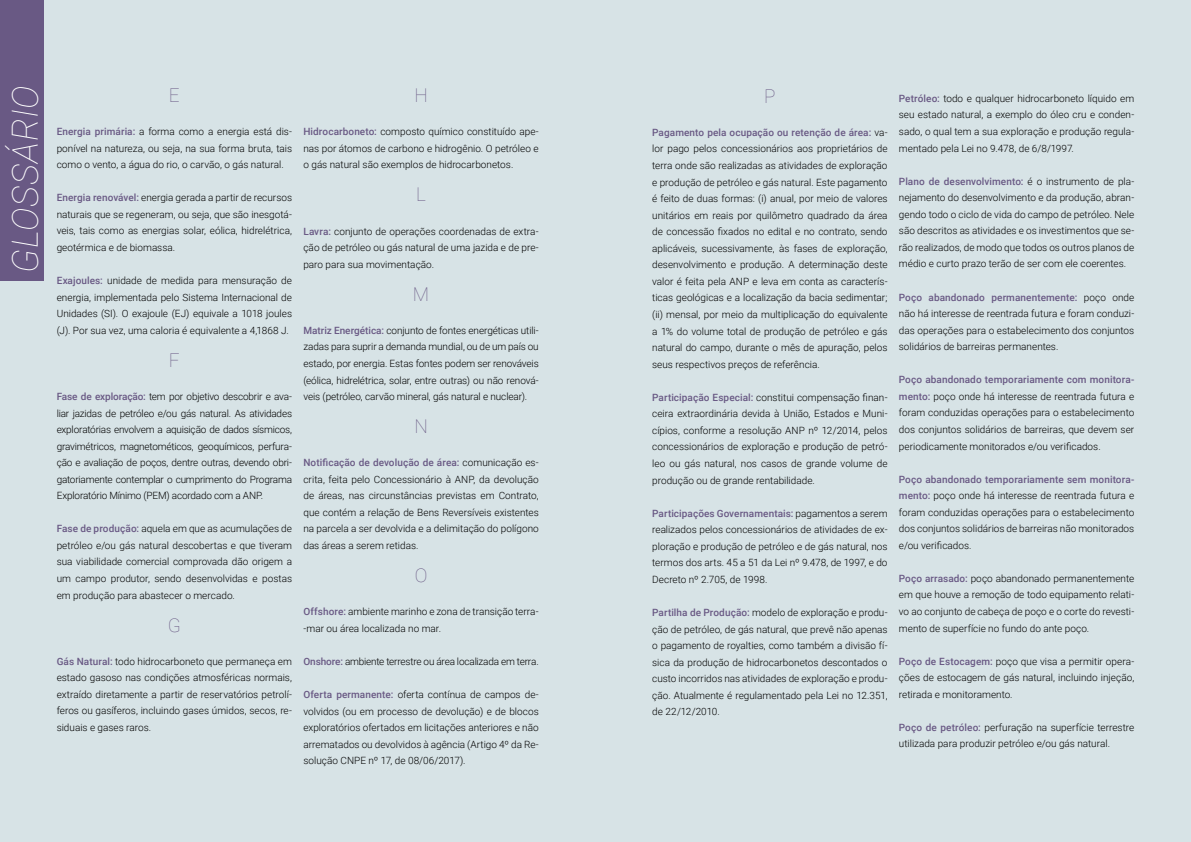
<style>
.page{position:relative;width:1191px;height:842px;background:#d7e3e6}
.page>*{position:absolute;margin:0;border:0;box-sizing:border-box;transform-origin:0 0}
.t1{font:italic 100 36px "Roboto";letter-spacing:.015em;color:#fff}
.t2{font:100 19px "Roboto";color:#695984}
.t3{font:300 10px/16.5px "Roboto";color:#000;text-align:justify}
.t4{font:300 10px "Roboto";letter-spacing:-.02em;color:#000}
.s1{font-weight:500;color:#695984}
</style>
<div class="page">
<div style="left:0;top:0;width:44px;height:281px;background:#695984"></div>
<h1 class="t1" style="left:0;top:273px;width:189px;rotate:-90deg">GLOSSÁRIO</h1>
<h2 class="t2" style="left:169px;top:82px;width:12px">E</h2>
<p class="t3" style="left:57px;top:123px;width:237px"><span class="s1">Energia primária:</span> a forma como a energia está dis&shy;ponível na natureza, ou seja, na sua forma bruta, tais como o vento, a água do rio, o carvão, o gás natural.</p>
<p class="t3" style="left:57px;top:189px;width:237px"><span class="s1">Energia renovável:</span> energia gerada a partir de recursos naturais que se regeneram, ou seja, que são inesgotá&shy;veis, tais como as energias solar, eólica, hidrelétrica, geotérmica e de biomassa.</p>
<p class="t3" style="left:57px;top:272px;width:237px"><span class="s1">Exajoules:</span> unidade de medida para mensuração de energia, implementada pelo Sistema Internacional de Unidades (SI). O exajoule (EJ) equivale a 1018 joules (J). Por sua vez, uma caloria é equivalente a 4,1868 J.</p>
<h2 class="t2" style="left:169px;top:347px;width:12px">F</h2>
<p class="t3" style="left:57px;top:388px;width:237px"><span class="s1">Fase de exploração:</span> tem por objetivo descobrir e ava&shy;liar jazidas de petróleo e/ou gás natural. As atividades exploratórias envolvem a aquisição de dados sísmicos, gravimétricos, magnetométicos, geoquímicos, perfura&shy;ção e avaliação de poços, dentre outras, devendo obri&shy;gatoriamente contemplar o cumprimento do Programa Exploratório Mínimo (PEM) acordado com a ANP.</p>
<p class="t3" style="left:57px;top:520px;width:237px"><span class="s1">Fase de produção:</span> aquela em que as acumulações de petróleo e/ou gás natural descobertas e que tiveram sua viabilidade comercial comprovada dão origem a um campo produtor, sendo desenvolvidas e postas em produção para abastecer o mercado.</p>
<h2 class="t2" style="left:168px;top:612px;width:15px">G</h2>
<p class="t3" style="left:57px;top:653px;width:237px"><span class="s1">Gás Natural:</span> todo hidrocarboneto que permaneça em estado gasoso nas condições atmosféricas normais, extraído diretamente a partir de reservatórios petrolí&shy;feros ou gasíferos, incluindo gases úmidos, secos, re&shy;siduais e gases raros.</p>
<h2 class="t2" style="left:414px;top:82px;width:15px">H</h2>
<p class="t3" style="left:303px;top:123px;width:237px"><span class="s1">Hidrocarboneto:</span> composto químico constituído ape&shy;nas por átomos de carbono e hidrogênio. O petróleo e o gás natural são exemplos de hidrocarbonetos.</p>
<h2 class="t2" style="left:416px;top:181px;width:11px">L</h2>
<p class="t3" style="left:303px;top:222px;width:237px"><span class="s1">Lavra:</span> conjunto de operações coordenadas de extra&shy;ção de petróleo ou gás natural de uma jazida e de pre&shy;paro para sua movimentação.</p>
<h2 class="t2" style="left:413px;top:281px;width:18px">M</h2>
<p class="t3" style="left:303px;top:322px;width:237px"><span class="s1">Matriz Energética:</span> conjunto de fontes energéticas utili&shy;zadas para suprir a demanda mundial, ou de um país ou estado, por energia. Estas fontes podem ser renováveis (eólica, hidrelétrica, solar, entre outras) ou não renová&shy;veis (petróleo, carvão mineral, gás natural e nuclear).</p>
<h2 class="t2" style="left:414px;top:413px;width:15px">N</h2>
<p class="t3" style="left:303px;top:454px;width:237px"><span class="s1">Notificação de devolução de área:</span> comunicação es&shy;crita, feita pelo Concessionário à ANP, da devolução de áreas, nas circunstâncias previstas em Contrato, que contém a relação de Bens Reversíveis existentes na parcela a ser devolvida e a delimitação do polígono das áreas a serem retidas.</p>
<h2 class="t2" style="left:415px;top:562px;width:14px">O</h2>
<p class="t3" style="left:303px;top:603px;width:237px"><span class="s1">Offshore:</span> ambiente marinho e zona de transição terra--mar ou área localizada no mar.</p>
<p class="t4" style="left:303px;top:654px;width:237px"><span class="s1">Onshore:</span> ambiente terrestre ou área localizada em terra.</p>
<p class="t3" style="left:303px;top:686px;width:237px"><span class="s1">Oferta permanente:</span> oferta contínua de campos de&shy;volvidos (ou em processo de devolução) e de blocos exploratórios ofertados em licitações anteriores e não arrematados ou devolvidos à agência (Artigo 4º da Re&shy;solução CNPE nº 17, de 08/06/2017).</p>
<h2 class="t2" style="left:764px;top:83px;width:13px">P</h2>
<p class="t3" style="left:652px;top:124px;width:237px"><span class="s1">Pagamento pela ocupação ou retenção de área:</span> va&shy;lor pago pelos concessionários aos proprietários de terra onde são realizadas as atividades de exploração e produção de petróleo e gás natural. Este pagamento é feito de duas formas: (i) anual, por meio de valores unitários em reais por quilômetro quadrado da área de concessão fixados no edital e no contrato, sendo aplicáveis, sucessivamente, às fases de exploração, desenvolvimento e produção. A determinação deste valor é feita pela ANP e leva em conta as caracterís&shy;ticas geológicas e a localização da bacia sedimentar; (ii) mensal, por meio da multiplicação do equivalente a 1% do volume total de produção de petróleo e gás natural do campo, durante o mês de apuração, pelos seus respectivos preços de referência.</p>
<p class="t3" style="left:652px;top:388px;width:237px"><span class="s1">Participação Especial:</span> constitui compensação finan&shy;ceira extraordinária devida à União, Estados e Muni&shy;cípios, conforme a resolução ANP nº 12/2014, pelos concessionários de exploração e produção de petró&shy;leo ou gás natural, nos casos de grande volume de produção ou de grande rentabilidade.</p>
<p class="t3" style="left:652px;top:504px;width:237px"><span class="s1">Participações Governamentais:</span> pagamentos a serem realizados pelos concessionários de atividades de ex&shy;ploração e produção de petróleo e de gás natural, nos termos dos arts. 45 a 51 da Lei nº 9.478, de 1997, e do Decreto nº 2.705, de 1998.</p>
<p class="t3" style="left:652px;top:604px;width:237px"><span class="s1">Partilha de Produção:</span> modelo de exploração e produ&shy;ção de petróleo, de gás natural, que prevê não apenas o pagamento de royalties, como também a divisão fí&shy;sica da produção de hidrocarbonetos descontados o custo incorridos nas atividades de exploração e produ&shy;ção. Atualmente é regulamentado pela Lei no 12.351, de 22/12/2010.</p>
<p class="t3" style="left:899px;top:90px;width:237px"><span class="s1">Petróleo:</span> todo e qualquer hidrocarboneto líquido em seu estado natural, a exemplo do óleo cru e conden&shy;sado, o qual tem a sua exploração e produção regula&shy;mentado pela Lei no 9.478, de 6/8/1997.</p>
<p class="t3" style="left:899px;top:172px;width:237px"><span class="s1">Plano de desenvolvimento:</span> é o instrumento de pla&shy;nejamento do desenvolvimento e da produção, abran&shy;gendo todo o ciclo de vida do campo de petróleo. Nele são descritos as atividades e os investimentos que se&shy;rão realizados, de modo que todos os outros planos de médio e curto prazo terão de ser com ele coerentes.</p>
<p class="t3" style="left:899px;top:288px;width:237px"><span class="s1">Poço abandonado permanentemente:</span> poço onde não há interesse de reentrada futura e foram conduzi&shy;das operações para o estabelecimento dos conjuntos solidários de barreiras permanentes.</p>
<p class="t3" style="left:899px;top:371px;width:237px"><span class="s1">Poço abandonado temporariamente com monitora&shy;mento:</span> poço onde há interesse de reentrada futura e foram conduzidas operações para o estabelecimento dos conjuntos solidários de barreiras, que devem ser periodicamente monitorados e/ou verificados.</p>
<p class="t3" style="left:899px;top:470px;width:237px"><span class="s1">Poço abandonado temporariamente sem monitora&shy;mento:</span> poço onde há interesse de reentrada futura e foram conduzidas operações para o estabelecimento dos conjuntos solidários de barreiras não monitorados e/ou verificados.</p>
<p class="t3" style="left:899px;top:570px;width:237px"><span class="s1">Poço arrasado:</span> poço abandonado permanentemente em que houve a remoção de todo equipamento relati&shy;vo ao conjunto de cabeça de poço e o corte do revesti&shy;mento de superfície no fundo do ante poço.</p>
<p class="t3" style="left:899px;top:652px;width:237px"><span class="s1">Poço de Estocagem:</span> poço que visa a permitir opera&shy;ções de estocagem de gás natural, incluindo injeção, retirada e monitoramento.</p>
<p class="t3" style="left:899px;top:719px;width:237px"><span class="s1">Poço de petróleo:</span> perfuração na superfície terrestre utilizada para produzir petróleo e/ou gás natural.</p>
</div>
